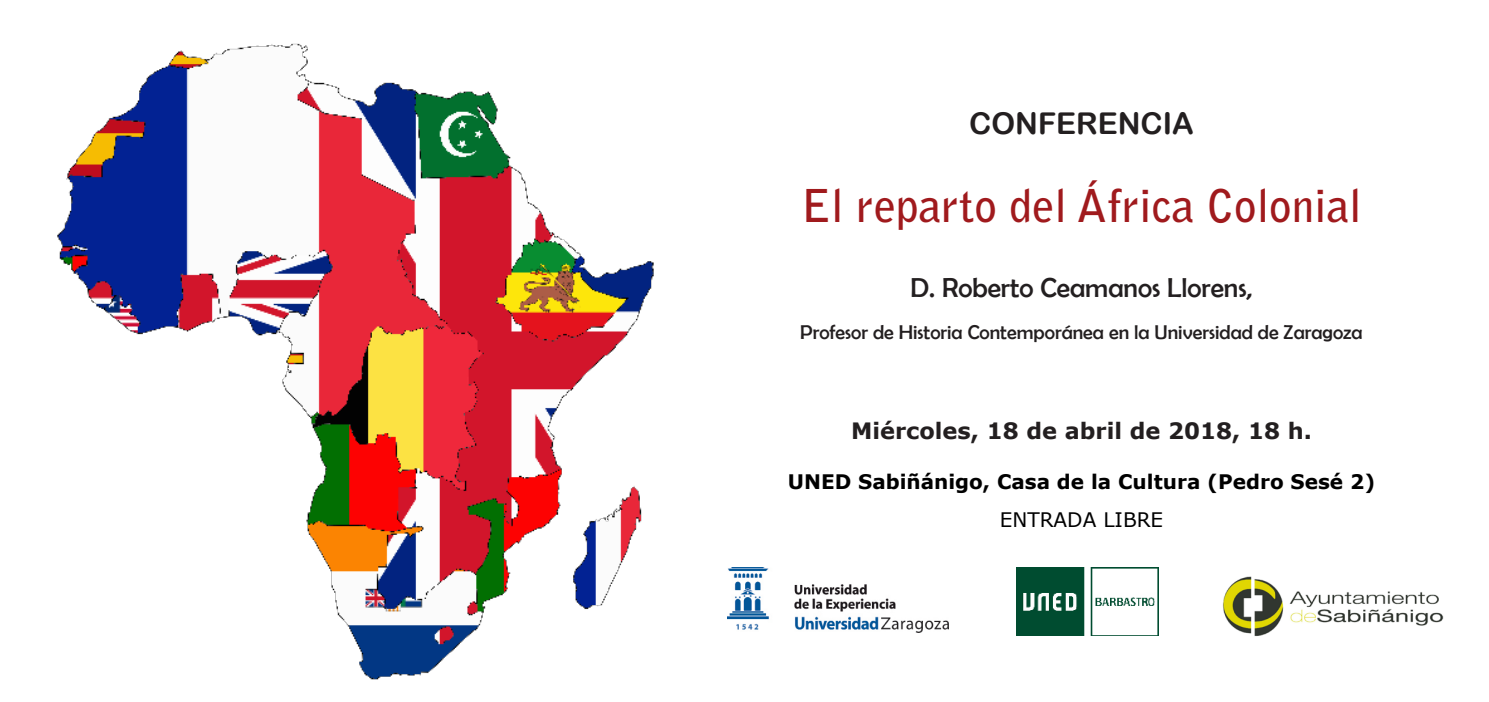
<style>
.page{position:relative;width:1489px;height:702px;background:#fff}
.page>*{position:absolute;margin:0;border:0;box-sizing:border-box;transform-origin:0 0}
.t1{font:700 45px "Bell Gothic Std";color:#a01a1d}
.t2{font:30px "Arial Rounded MT Bold";color:#231f20}
.t3{font:27.5px "Berlin Sans FB";color:#231f20}
.t4{font:700 22.5px "Verdana";color:#231f20}
.t5{font:20px "Berlin Sans FB";color:#231f20}
.t6{font:700 20px "Verdana";color:#000}
.t7{font:20px "Verdana";color:#000}
</style>
<div class="page">
<img style="left:1016px;top:567px;width:142px;height:68px">
<img style="left:57px;top:43px;width:597px;height:637px">
<img style="left:727px;top:568px;width:221px;height:64px">
<img style="left:1223px;top:576px;width:221px;height:60px">
<p class="t2" style="left:969px;top:106px;width:226px">CONFERENCIA</p>
<p class="t1" style="left:801px;top:178px;width:562px">El reparto del África Colonial</p>
<p class="t3" style="left:910px;top:272px;width:343px">D. Roberto Ceamanos Llorens,</p>
<p class="t5" style="left:800px;top:321px;width:564px">Profesor de Historia Contemporánea en la Universidad de Zaragoza</p>
<p class="t4" style="left:851px;top:415px;width:462px">Miércoles, 18 de abril de 2018, 18 h.</p>
<p class="t6" style="left:787px;top:468px;width:589px">UNED Sabiñánigo, Casa de la Cultura (Pedro Sesé 2)</p>
<p class="t7" style="left:999px;top:506px;width:165px">ENTRADA LIBRE</p>
</div>
